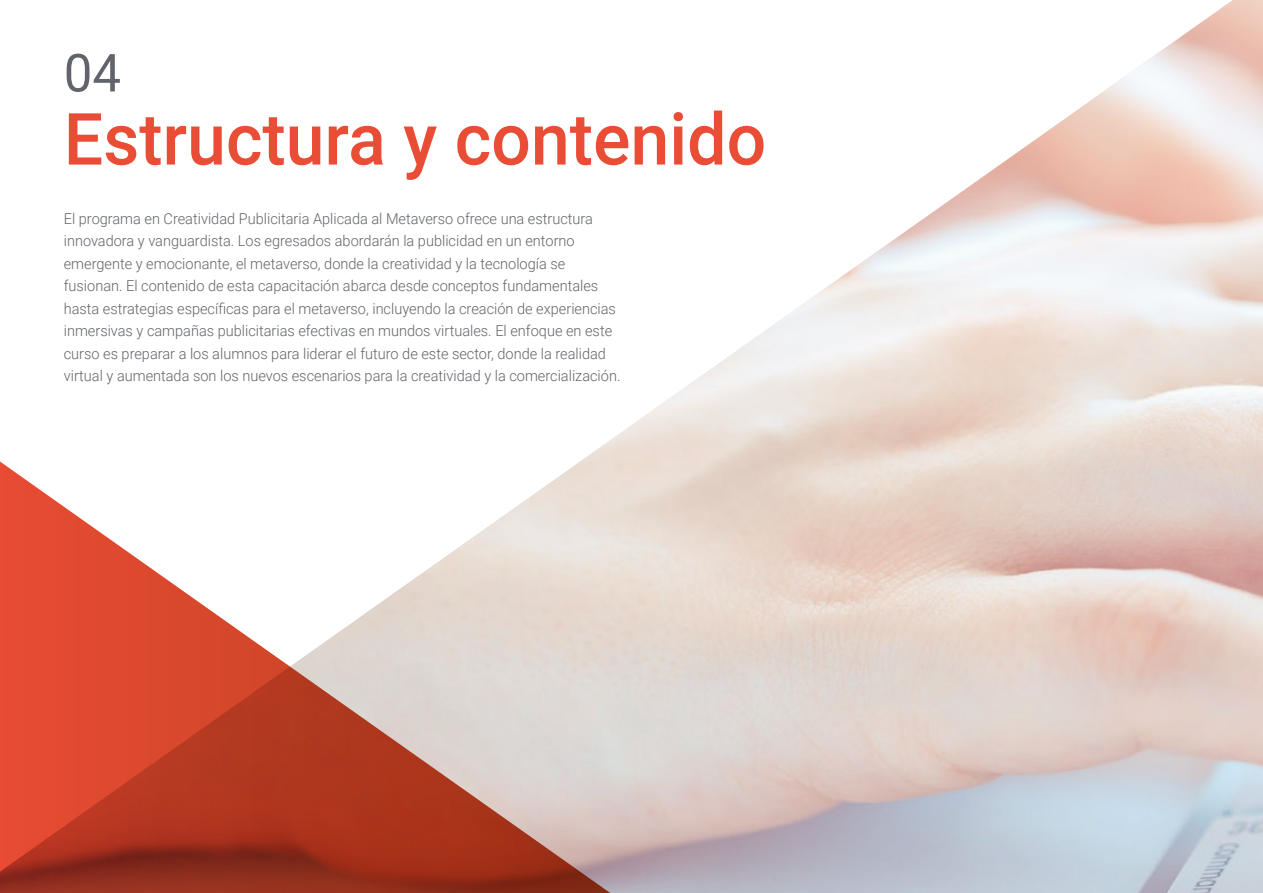
<style>
.page{position:relative;width:1263px;height:893px;background:#fff}
.page>*{position:absolute;margin:0;border:0;box-sizing:border-box;transform-origin:0 0}
.t1{font:500 72px "Roboto";color:#e94d35}
.t2{font:52.5px "Roboto";color:#61646a}
.t3{font:300 15px/22.5px "Roboto";color:#61646a}
</style>
<div class="page">
<svg style="left:0;top:446px;width:640px;height:447px"></svg>
<h2 class="t2" style="left:64px;top:36px;width:59px">04</h2>
<h1 class="t1" style="left:64px;top:89px;width:704px">Estructura y contenido</h1>
<p class="t3" style="left:64px;top:207px;width:558px">El programa en Creatividad Publicitaria Aplicada al Metaverso ofrece una estructura innovadora y vanguardista. Los egresados abordarán la publicidad en un entorno emergente y emocionante, el metaverso, donde la creatividad y la tecnología se fusionan. El contenido de esta capacitación abarca desde conceptos fundamentales hasta estrategias específicas para el metaverso, incluyendo la creación de experiencias inmersivas y campañas publicitarias efectivas en mundos virtuales. El enfoque en este curso es preparar a los alumnos para liderar el futuro de este sector, donde la realidad virtual y aumentada son los nuevos escenarios para la creatividad y la comercialización.</p>
</div>
